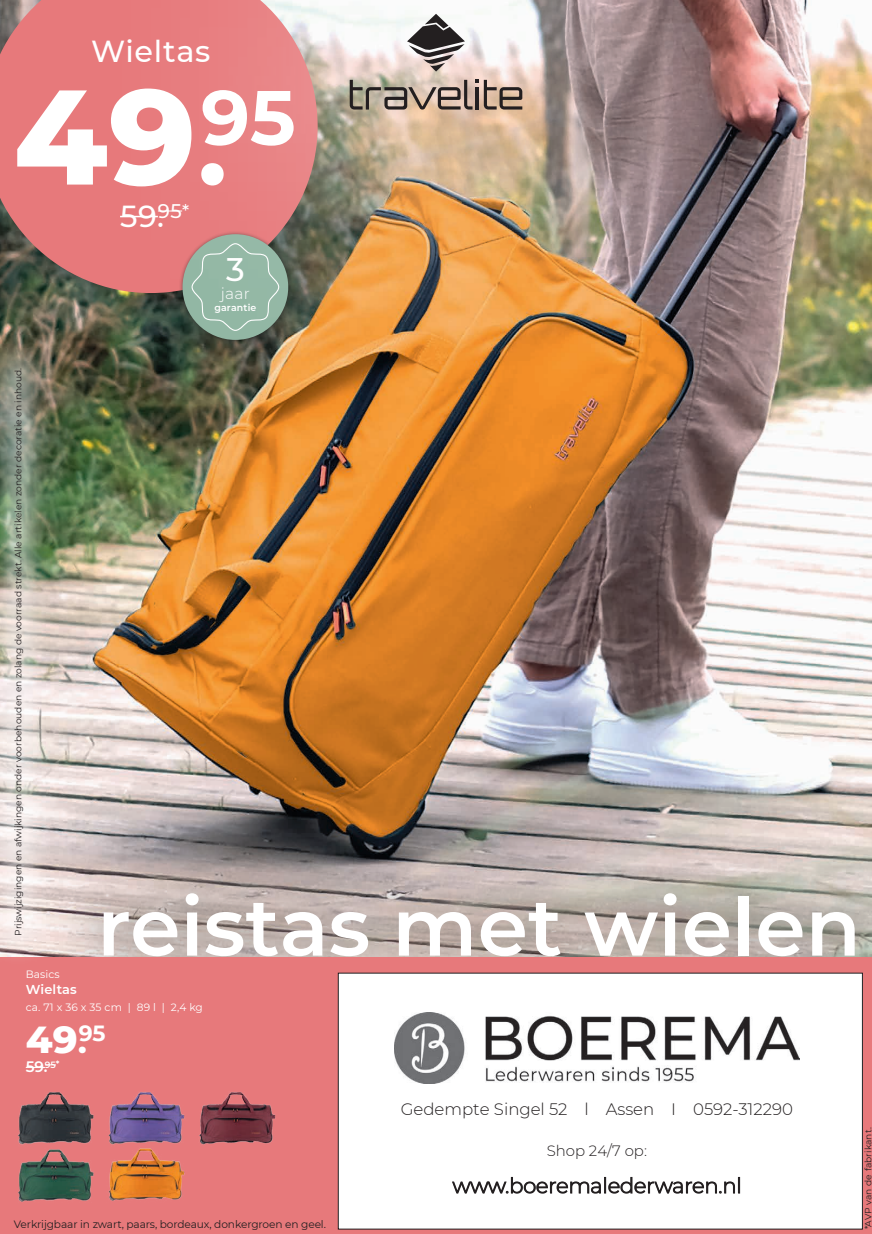
<style>
.page{position:relative;width:872px;height:1234px;background:#fff}
.page>*{position:absolute;margin:0;border:0;box-sizing:border-box;transform-origin:0 0}
.t1{font:800 134.4px "Montserrat";color:#fff}
.t2{font:600 80.7px "Montserrat";color:#fff}
.t3{font:800 38.4px "Montserrat";color:#fff}
.t4{font:500 32.55px "Montserrat";color:#fff}
.t5{font:500 30.3px "Montserrat";letter-spacing:.02em;color:#fff}
.t6{font:300 21px "Montserrat";letter-spacing:-.015em;color:#231f20}
.t7{font:300 16.5px "Montserrat";color:#231f20}
.t8{font:300 15.45px "Montserrat";color:#fff}
.t9{font:600 15.15px "Montserrat";color:#fff}
.t10{font:300 15px "Montserrat";color:#231f20}
.t11{font:600 12.9px "Montserrat";letter-spacing:.01em;color:#fff}
.t12{font:10.65px "Montserrat";letter-spacing:-.01em;color:#231f20}
.t13{font:10.65px "Montserrat";letter-spacing:.01em;color:#fff}
.t14{font:600 9.45px "Montserrat";letter-spacing:.02em;color:#fff}
.t15{font:9.15px "Montserrat";color:#231f20}
.s1{font-weight:700;font-size:115.2px}
.s2{font-size:30.3px}
</style>
<div class="page">
<div style="left:0;top:0;width:872px;height:1233px;background:#e7797b"></div>
<div style="left:338px;top:972px;width:524px;height:256px;background:#fff"></div>
<img style="left:0;top:0;width:872px;height:833px">
<div style="left:0;top:337px;width:55px;height:629px;background:#fff;opacity:.6"></div>
<div style="left:41px;top:833px;width:831px;height:122px;background:#766d65;opacity:.5"></div>
<img style="left:18px;top:1092px;width:76px;height:47px">
<img style="left:108px;top:1092px;width:77px;height:47px">
<img style="left:199px;top:1092px;width:77px;height:53px">
<svg style="left:0;top:0;width:81px;height:293px"></svg>
<img style="left:18px;top:1139px;width:76px;height:63px">
<img style="left:109px;top:1139px;width:76px;height:62px">
<svg style="left:45px;top:1064px;width:11px;height:2px"></svg>
<div style="left:81px;top:0;width:708px;height:389px;background:#fff;opacity:.75"></div>
<svg style="left:350px;top:80px;width:172px;height:29px;background:#a09083"></svg>
<svg style="left:407px;top:14px;width:58px;height:58px;background:#9f9897"></svg>
<img style="left:394px;top:1012px;width:405px;height:70px">
<h3 class="t5" style="left:91px;top:30px;width:121px">Wieltas</h3>
<h1 class="t1" style="left:14px;top:38px;width:283px">49<span class="s1">.</span><sup>95</sup></h1>
<h3 class="t5" style="left:120px;top:195px;width:71px">59.<sup>95</sup><sup>*</sup></h3>
<h3 class="t4" style="left:226px;top:246px;width:20px">3</h3>
<h3 class="t8" style="left:221px;top:283px;width:31px">jaar</h3>
<p class="t14" style="left:214px;top:300px;width:44px">garantie</p>
<p class="t15" style="left:12px;top:935px;width:569px;rotate:-90deg">Prijswijzigingen en afwijkingen onder voorbehouden en zolang de voorraad strekt. Alle artikelen zonder decoratie en inhoud.</p>
<h2 class="t2" style="left:97px;top:869px;width:765px">reistas met wielen</h2>
<p class="t13" style="left:26px;top:967px;width:35px">Basics</p>
<h3 class="t11" style="left:26px;top:979px;width:53px">Wieltas</h3>
<p class="t13" style="left:26px;top:999px;width:179px">ca. 71 x 36 x 35 cm | 89 l | 2,4 kg</p>
<h3 class="t3" style="left:26px;top:1010px;width:81px">49<span class="s2">.</span><sup>95</sup></h3>
<h3 class="t9" style="left:26px;top:1056px;width:35px">59.<sup>95</sup><sup>*</sup></h3>
<p class="t12" style="left:14px;top:1216px;width:313px">Verkrijgbaar in zwart, paars, bordeaux, donkergroen en geel.</p>
<h3 class="t7" style="left:401px;top:1097px;width:394px">Gedempte Singel 52 l Assen I 0592-312290</h3>
<h3 class="t10" style="left:546px;top:1140px;width:102px">Shop 24/7 op:</h3>
<h3 class="t6" style="left:452px;top:1170px;width:291px">www.boeremalederwaren.nl</h3>
<p class="t15" style="left:862px;top:1228px;width:103px;rotate:-90deg">*AVP van de fabrikant.</p>
</div>
